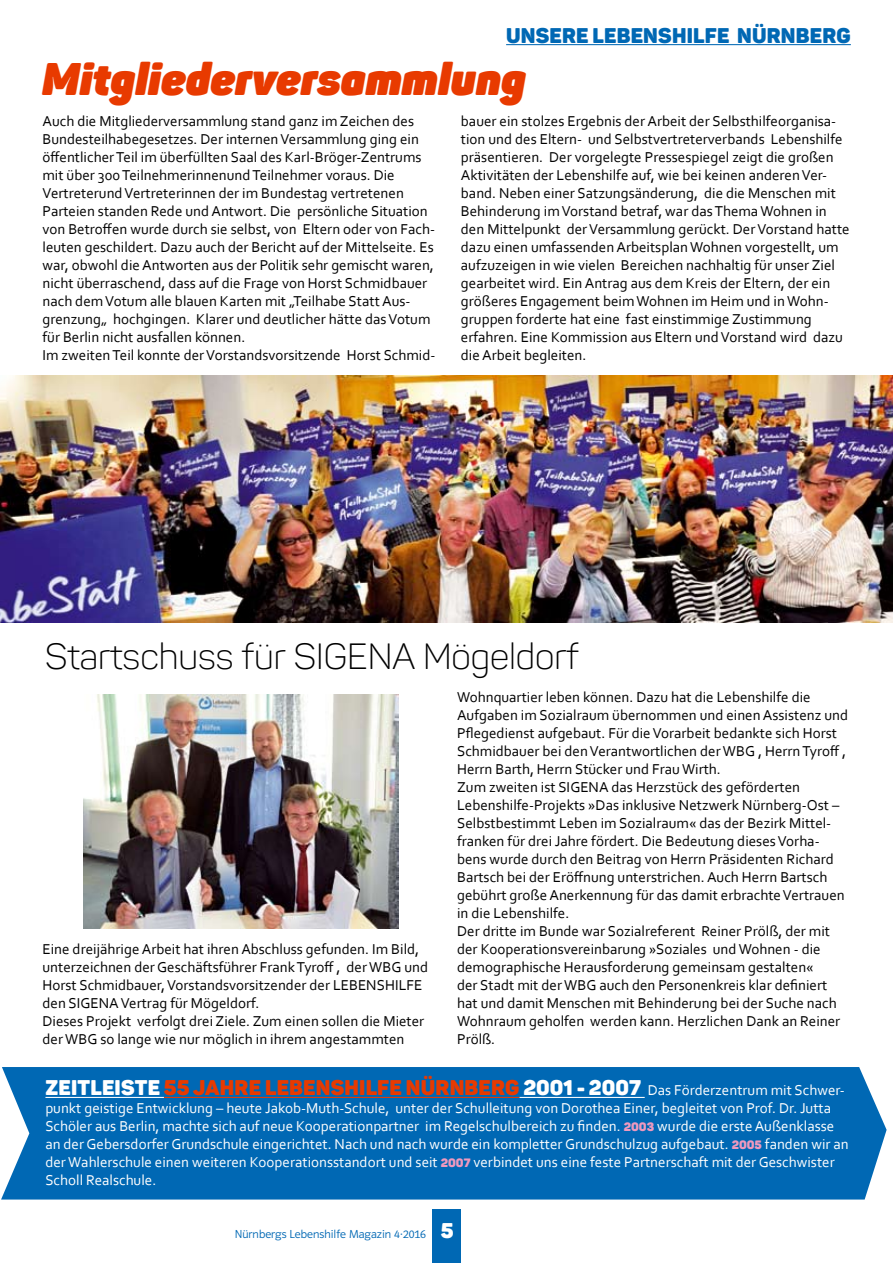
<style>
.page{position:relative;width:893px;height:1263px;background:#fff}
.page>*{position:absolute;margin:0;border:0;box-sizing:border-box;transform-origin:0 0}
.t1{font:italic 800 45px "Panton";color:#e83a00}
.t2{font:300 36px "Panton";color:#000}
.t3{font:900 21px "Panton";letter-spacing:.01em;color:#e83a00}
.t4{font:900 21px "Panton";letter-spacing:.01em;color:#0068b4}
.t5{font:900 21px "Panton";color:#fff}
.t6{font:15px/18px "Corbel";color:#000}
.t7{font:15px/18px "Corbel";color:#fff}
.t8{font:12px "Polo 22 Leicht";color:#0068b4}
.s1{color:#fff}
.s2{font-family:"Corbel";font-weight:400;font-size:15px;color:#fff}
.s3{font-family:"Panton";font-weight:900;font-size:12px;color:#ee99bf}
</style>
<div class="page">
<div style="left:432px;top:1209px;width:29px;height:54px;background:#0068b4"></div>
<hr style="left:506px;top:44px;width:345px;height:1px;background:#0068b4">
<div style="left:1px;top:1067px;width:886px;height:132px;background:#0068b4"></div>
<hr style="left:45px;top:1097px;width:119px;height:1px;background:#fff">
<hr style="left:164px;top:1097px;width:356px;height:1px;background:#e83a00">
<hr style="left:520px;top:1097px;width:125px;height:1px;background:#fff">
<img style="left:0;top:376px;width:893px;height:247px">
<img style="left:84px;top:694px;width:315px;height:234px">
<h3 class="t4" style="left:506px;top:22px;width:343px">UNSERE LEBENSHILFE NÜRNBERG</h3>
<h1 class="t1" style="left:43px;top:49px;width:485px">Mitgliederversammlung</h1>
<p class="t6" style="left:43px;top:112px;width:394px">Auch die Mitgliederversammlung stand ganz im Zeichen des Bundesteilhabegesetzes. Der internen Versammlung ging ein öffentlicher Teil im überfüllten Saal des Karl-Bröger-Zentrums mit über 300 Teilnehmerinnenund Teilnehmer voraus. Die Vertreterund Vertreterinnen der im Bundestag vertretenen Parteien standen Rede und Antwort. Die persönliche Situation von Betroffen wurde durch sie selbst, von Eltern oder von Fach&shy;leuten geschildert. Dazu auch der Bericht auf der Mittelseite. Es war, obwohl die Antworten aus der Politik sehr gemischt waren, nicht überraschend, dass auf die Frage von Horst Schmidbauer nach dem Votum alle blauen Karten mit „Teilhabe Statt Aus&shy;grenzung„ hochgingen. Klarer und deutlicher hätte das Votum für Berlin nicht ausfallen können.<br>Im zweiten Teil konnte der Vorstandsvorsitzende Horst Schmid-</p>
<p class="t6" style="left:461px;top:112px;width:390px">bauer ein stolzes Ergebnis der Arbeit der Selbsthilfeorganisa&shy;tion und des Eltern- und Selbstvertreterverbands Lebenshilfe präsentieren. Der vorgelegte Pressespiegel zeigt die großen Aktivitäten der Lebenshilfe auf, wie bei keinen anderen Ver&shy;band. Neben einer Satzungsänderung, die die Menschen mit Behinderung im Vorstand betraf, war das Thema Wohnen in den Mittelpunkt der Versammlung gerückt. Der Vorstand hatte dazu einen umfassenden Arbeitsplan Wohnen vorgestellt, um aufzuzeigen in wie vielen Bereichen nachhaltig für unser Ziel gearbeitet wird. Ein Antrag aus dem Kreis der Eltern, der ein größeres Engagement beim Wohnen im Heim und in Wohn&shy;gruppen forderte hat eine fast einstimmige Zustimmung erfahren. Eine Kommission aus Eltern und Vorstand wird dazu die Arbeit begleiten.</p>
<h2 class="t2" style="left:45px;top:634px;width:535px">Startschuss für SIGENA Mögeldorf</h2>
<p class="t6" style="left:457px;top:688px;width:392px">Wohnquartier leben können. Dazu hat die Lebenshilfe die Aufgaben im Sozialraum übernommen und einen Assistenz und Pflegedienst aufgebaut. Für die Vorarbeit bedankte sich Horst Schmidbauer bei den Verantwortlichen der WBG , Herrn Tyroff , Herrn Barth, Herrn Stücker und Frau Wirth.<br>Zum zweiten ist SIGENA das Herzstück des geförderten Lebenshilfe-Projekts »Das inklusive Netzwerk Nürnberg-Ost – Selbstbestimmt Leben im Sozialraum« das der Bezirk Mittel&shy;franken für drei Jahre fördert. Die Bedeutung dieses Vorha&shy;bens wurde durch den Beitrag von Herrn Präsidenten Richard Bartsch bei der Eröffnung unterstrichen. Auch Herrn Bartsch gebührt große Anerkennung für das damit erbrachte Vertrauen in die Lebenshilfe.<br>Der dritte im Bunde war Sozialreferent Reiner Prölß, der mit der Kooperationsvereinbarung »Soziales und Wohnen - die demographische Herausforderung gemeinsam gestalten«<br>der Stadt mit der WBG auch den Personenkreis klar definiert hat und damit Menschen mit Behinderung bei der Suche nach Wohnraum geholfen werden kann. Herzlichen Dank an Reiner Prölß.</p>
<h3 class="t3" style="left:45px;top:1074px;width:801px"><span class="s1">ZEITLEISTE</span> 55 JAHRE LEBENSHI LFE NÜRNBERG <span class="s1">2001 - 2007</span> <span class="s2">Das Förderzentrum mit Schwer-</span></h3>
<p class="t7" style="left:45px;top:1099px;width:805px">punkt geistige Entwicklung – heute Jakob-Muth-Schule, unter der Schulleitung von Dorothea Einer, begleitet von Prof. Dr. Jutta Schöler aus Berlin, machte sich auf neue Kooperationpartner im Regelschulbereich zu finden. <span class="s3">2003</span> wurde die erste Außenklasse an der Gebersdorfer Grundschule eingerichtet. Nach und nach wurde ein kompletter Grundschulzug aufgebaut. <span class="s3">2005</span> fanden wir an der Wahlerschule einen weiteren Kooperationsstandort und seit <span class="s3">2007</span> verbindet uns eine feste Partnerschaft mit der Geschwister Scholl Realschule.</p>
<p class="t6" style="left:43px;top:940px;width:387px">Eine dreijährige Arbeit hat ihren Abschluss gefunden. Im Bild, unterzeichnen der Geschäftsführer Frank Tyroff , der WBG und Horst Schmidbauer, Vorstandsvorsitzender der LEBENSHILFE den SIGENA Vertrag für Mögeldorf.<br>Dieses Projekt verfolgt drei Ziele. Zum einen sollen die Mieter der WBG so lange wie nur möglich in ihrem angestammten</p>
<p class="t8" style="left:235px;top:1228px;width:192px">Nürnbergs Lebenshilfe Magazin 4·2016</p>
<h3 class="t5" style="left:441px;top:1217px;width:14px">5</h3>
</div>
